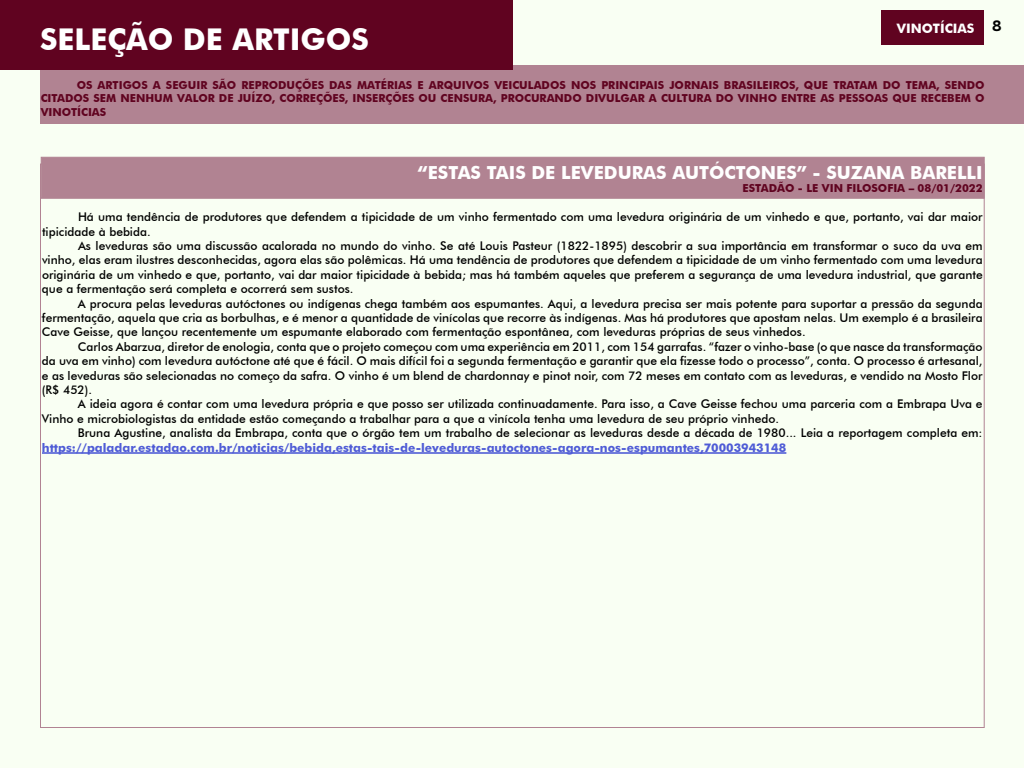
<style>
.page{position:relative;width:1024px;height:768px;background:#f9fff3}
.page>*{position:absolute;margin:0;border:0;box-sizing:border-box;transform-origin:0 0}
.t1{font:700 30px "Futura BT";color:#fff}
.t2{font:700 18px "Futura BT";color:#fff}
.t3{font:700 13px "Futura BT";color:#fff}
.t4{font:500 12px/14.4px "Futura BT";color:#000;text-align:justify}
.t5{font:700 12px "Futura BT";color:#4f5cd6}
.t6{font:700 11px/13.2px "Futura BT";color:#600320;text-align:justify}
</style>
<div class="page">
<div style="left:882px;top:10px;width:102px;height:34px;background:#600320"></div>
<div style="left:40px;top:65px;width:984px;height:58px;background:#b18392"></div>
<div style="left:0;top:0;width:513px;height:70px;background:#600320"></div>
<div style="left:41px;top:157px;width:944px;height:42px;background:#b18392;border:1px solid #b18392"></div>
<hr style="left:42px;top:452px;width:744px;height:2px;background:#4f5cd6">
<h1 class="t1" style="left:40px;top:21px;width:331px">SELEÇÃO DE ARTIGOS</h1>
<p class="t3" style="left:897px;top:21px;width:106px">VINOTÍCIAS <sup>8</sup></p>
<p class="t6" style="left:41px;top:79px;width:946px;text-indent:36px">OS ARTIGOS A SEGUIR SÃO REPRODUÇÕES DAS MATÉRIAS E ARQUIVOS VEICULADOS NOS PRINCIPAIS JORNAIS BRASILEIROS, QUE TRATAM DO TEMA, SENDO CITADOS SEM NENHUM VALOR DE JUÍZO, CORREÇÕES, INSERÇÕES OU CENSURA, PROCURANDO DIVULGAR A CULTURA DO VINHO ENTRE AS PESSOAS QUE RECEBEM O VINOTÍCIAS</p>
<h2 class="t2" style="left:418px;top:162px;width:567px">“ESTAS TAIS DE LEVEDURAS AUTÓCTONES” - SUZANA BARELLI</h2>
<p class="t6" style="left:743px;top:182px;width:242px">ESTADÃO - LE VIN FILOSOFIA – 08/01/2022</p>
<p class="t4" style="left:42px;top:210px;width:942px;text-indent:36px">Há uma tendência de produtores que defendem a tipicidade de um vinho fermentado com uma levedura originária de um vinhedo e que, portanto, vai dar maior tipicidade à bebida.</p>
<p class="t4" style="left:42px;top:238px;width:942px;text-indent:36px">As leveduras são uma discussão acalorada no mundo do vinho. Se até Louis Pasteur (1822-1895) descobrir a sua importância em transformar o suco da uva em vinho, elas eram ilustres desconhecidas, agora elas são polêmicas. Há uma tendência de produtores que defendem a tipicidade de um vinho fermentado com uma levedura originária de um vinhedo e que, portanto, vai dar maior tipicidade à bebida; mas há também aqueles que preferem a segurança de uma levedura industrial, que garante que a fermentação será completa e ocorrerá sem sustos.</p>
<p class="t4" style="left:42px;top:296px;width:942px;text-indent:36px">A procura pelas leveduras autóctones ou indígenas chega também aos espumantes. Aqui, a levedura precisa ser mais potente para suportar a pressão da segunda fermentação, aquela que cria as borbulhas, e é menor a quantidade de vinícolas que recorre às indígenas. Mas há produtores que apostam nelas. Um exemplo é a brasileira Cave Geisse, que lançou recentemente um espumante elaborado com fermentação espontânea, com leveduras próprias de seus vinhedos.</p>
<p class="t4" style="left:42px;top:339px;width:942px;text-indent:36px">Carlos Abarzua, diretor de enologia, conta que o projeto começou com uma experiência em 2011, com 154 garrafas. “fazer o vinho-base (o que nasce da transformação da uva em vinho) com levedura autóctone até que é fácil. O mais difícil foi a segunda fermentação e garantir que ela fizesse todo o processo”, conta. O processo é artesanal, e as leveduras são selecionadas no começo da safra. O vinho é um blend de chardonnay e pinot noir, com 72 meses em contato com as leveduras, e vendido na Mosto Flor (R$ 452).</p>
<p class="t4" style="left:42px;top:397px;width:942px;text-indent:36px">A ideia agora é contar com uma levedura própria e que posso ser utilizada continuadamente. Para isso, a Cave Geisse fechou uma parceria com a Embrapa Uva e<br>Vinho e microbiologistas da entidade estão começando a trabalhar para a que a vinícola tenha uma levedura de seu próprio vinhedo.</p>
<p class="t4" style="left:78px;top:426px;width:906px">Bruna Agustine, analista da Embrapa, conta que o órgão tem um trabalho de selecionar as leveduras desde a década de 1980... Leia a reportagem completa em:</p>
<p class="t5" style="left:42px;top:440px;width:746px">https://paladar.estadao.com.br/noticias/bebida,estas-tais-de-leveduras-autoctones-agora-nos-espumantes,70003943148</p>
</div>
